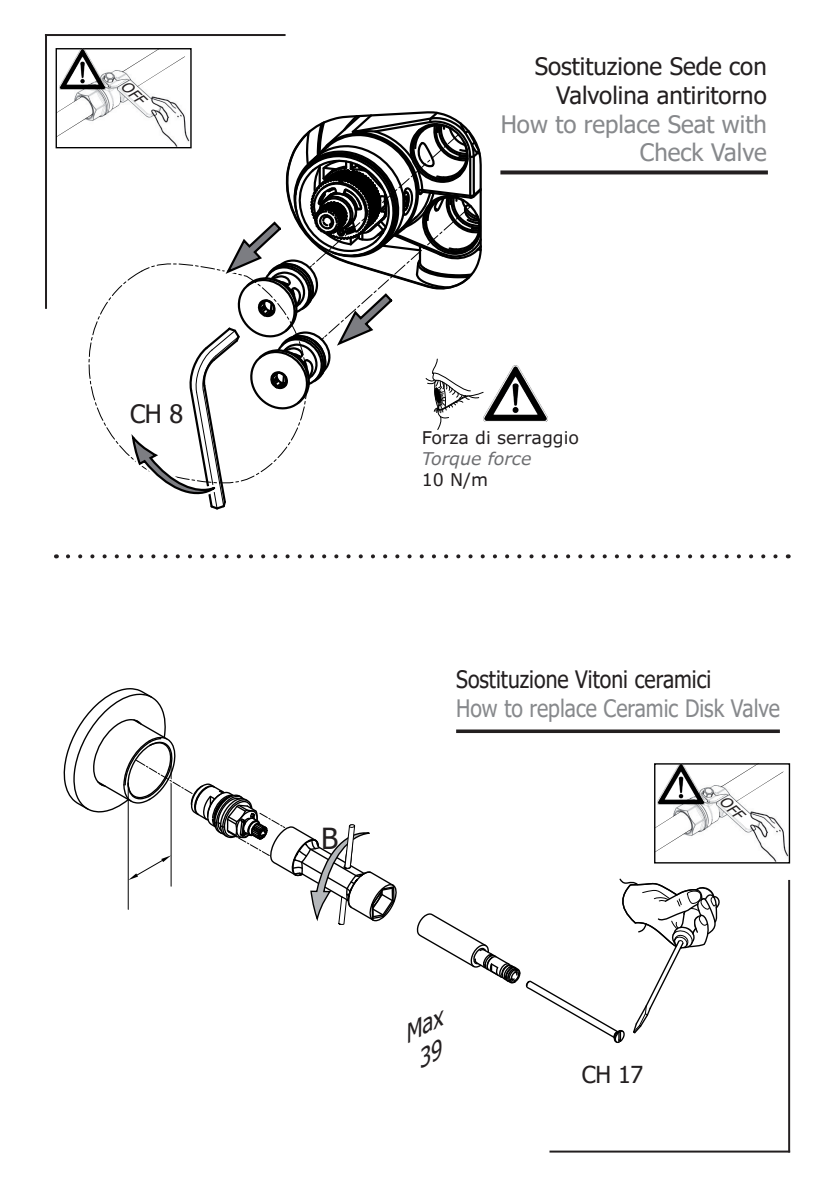
<style>
.page{position:relative;width:840px;height:1191px;background:#fff}
.page>*{position:absolute;margin:0;border:0;box-sizing:border-box;transform-origin:0 0}
.t1{font:29px "Tahoma";color:#231f20}
.t2{font:25.2px "Tahoma";color:#231f20}
.t3{font:24px/28.8px "Tahoma";color:#231f20;text-align:right}
.t4{font:24px/28.8px "Tahoma";color:#87898c;text-align:right}
.t5{font:24px "Tahoma";color:#87898c;scale:.88 1}
.t6{font:24px "Tahoma";color:#231f20;scale:.88 1}
.t7{font:italic 23.4px/28px "Tahoma";color:#231f20}
.t8{font:23.4px "Tahoma";color:#231f20}
.t9{font:17.4px "Verdana Pro";color:#231f20}
.t10{font:italic 17.4px "Verdana Pro";color:#6c6d70}
</style>
<div class="page">
<hr style="left:45px;top:34px;width:240px;height:2px;background:#231f20">
<hr style="left:787px;top:880px;width:2px;height:272px;background:#231f20">
<hr style="left:45px;top:34px;width:2px;height:275px;background:#231f20">
<hr style="left:549px;top:1150px;width:240px;height:2px;background:#231f20">
<svg style="left:68px;top:554px;width:710px;height:4px"></svg>
<svg style="left:416px;top:878px;width:304px;height:165px"></svg>
<svg style="left:63px;top:688px;width:334px;height:237px"></svg>
<svg style="left:456px;top:729px;width:323px;height:4px"></svg>
<img style="left:655px;top:765px;width:132px;height:96px">
<img style="left:655px;top:812px;width:24px;height:17px">
<img style="left:655px;top:829px;width:35px;height:32px">
<img style="left:720px;top:765px;width:51px;height:22px">
<img style="left:735px;top:771px;width:48px;height:30px">
<div style="left:653px;top:763px;width:136px;height:100px;border:1px solid #000"></div>
<img style="left:657px;top:763px;width:46px;height:41px">
<svg style="left:88px;top:286px;width:32px;height:161px"></svg>
<svg style="left:500px;top:170px;width:267px;height:4px"></svg>
<img style="left:59px;top:70px;width:75px;height:51px">
<img style="left:58px;top:97px;width:23px;height:17px">
<img style="left:58px;top:114px;width:34px;height:22px">
<img style="left:122px;top:50px;width:36px;height:22px">
<img style="left:137px;top:56px;width:48px;height:26px">
<div style="left:56px;top:48px;width:135px;height:100px;border:1px solid #000"></div>
<img style="left:59px;top:48px;width:46px;height:41px">
<img style="left:486px;top:365px;width:61px;height:56px">
<svg style="left:718px;top:797px;width:28px;height:23px"></svg>
<svg style="left:120px;top:82px;width:366px;height:428px"></svg>
<p class="t2" style="left:130px;top:397px;width:55px">CH 8</p>
<p class="t3" style="left:534px;top:53px;width:233px">Sostituzione Sede con<br>Valvolina antiritorno</p>
<p class="t4" style="left:500px;top:111px;width:267px">How to replace Seat with<br>Check Valve</p>
<p class="t9" style="left:421px;top:427px;width:159px">Forza di serraggio</p>
<p class="t10" style="left:421px;top:447px;width:111px">Torque force</p>
<p class="t9" style="left:421px;top:468px;width:68px">10 N/m</p>
<p class="t1" style="left:321px;top:819px;width:19px">B</p>
<p class="t6" style="left:456px;top:663px;width:291px">Sostituzione Vitoni ceramici</p>
<p class="t5" style="left:456px;top:692px;width:369px">How to replace Ceramic Disk Valve</p>
<p class="t7" style="left:396px;top:1025px;width:43px;rotate:-28deg">Max<br>39</p>
<p class="t8" style="left:581px;top:1059px;width:63px">CH 17</p>
</div>
